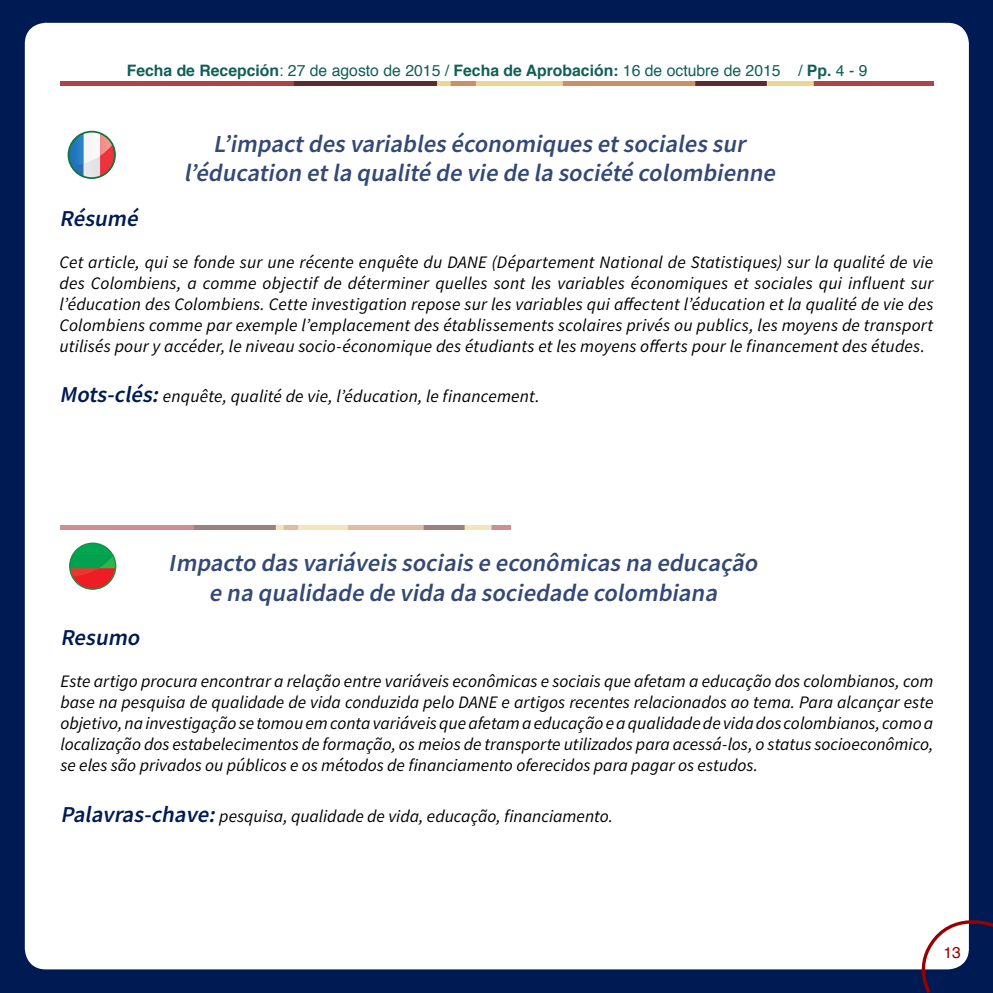
<style>
.page{position:relative;width:993px;height:993px;background:#fff}
.page>*{position:absolute;margin:0;border:0;box-sizing:border-box;transform-origin:0 0}
.t1{font:italic 600 24.5px/29.8px "Source Sans Pro";color:#001b53;text-align:center}
.t2{font:italic 600 22.75px "Source Sans Pro";color:#001b53}
.parrafos_rev{font:italic 17.5px/21px "Source Sans Pro";letter-spacing:.005em;color:#000;text-align:justify}
.t3{font:15.75px "Helvetica";color:#125f56}
.t4{font:15.75px "Helvetica";color:#990100}
.s1{font-weight:700}
.s2{font-weight:600;font-size:22.75px;color:#001b53}
</style>
<div class="page">
<div style="left:0;top:0;width:992px;height:991px;background:#001b53"></div>
<div style="left:27px;top:25px;width:939px;height:942px;background:#fff;border-radius:19px"></div>
<div style="left:25px;top:23px;width:943px;height:946px;border:4px solid #fff;border-radius:19px"></div>
<svg style="left:909px;top:910px;width:83px;height:82px"></svg>
<img style="left:60px;top:82px;width:873px;height:3px">
<img style="left:60px;top:525px;width:450px;height:4px">
<svg style="left:68px;top:131px;width:48px;height:48px"></svg>
<svg style="left:69px;top:542px;width:47px;height:47px"></svg>
<p class="t3" style="left:127px;top:59px;width:742px"><span class="s1">Fecha de Recepción</span>: 27 de agosto de 2015 / <span class="s1">Fecha de Aprobación:</span> 16 de octubre de 2015 / <span class="s1">Pp.</span> 4 - 9</p>
<h1 class="t1" style="left:183px;top:128px;width:598px">L’impactdes variables économiques etsociales sur l’éducation etla qualité de vie de la société colombienne</h1>
<p class="t2" style="left:60px;top:203px;width:85px">Résumé</p>
<p class="parrafos_rev" style="left:60px;top:251px;width:875px">Cet article, qui se fonde sur une récente enquête du DANE (Département National de Statistiques) sur la qualité de vie des Colombiens, a comme objectif de déterminer quelles sont les variables économiques et sociales qui influent sur l’éducation des Colombiens. Cette investigation repose sur les variables qui affectent l’éducation et la qualité de vie des Colombiens comme par exemple l’emplacement des établissements scolaires privés ou publics, les moyens de transport utilisés pour y accéder, le niveau socio-économique des étudiants et les moyens offerts pour le financement des études.</p>
<p class="parrafos_rev" style="left:60px;top:386px;width:481px"><span class="s2">Mots-clés:</span>enquête, qualité de vie, l’éducation, le financement.</p>
<h1 class="t1" style="left:169px;top:548px;width:595px">Impacto das variáveis sociais e econômicas na educação e na qualidade de vida da sociedade colombiana</h1>
<p class="t2" style="left:60px;top:622px;width:86px">Resumo</p>
<p class="parrafos_rev" style="left:60px;top:670px;width:874px">Este artigo procura encontrar a relação entre variáveis econômicas e sociais que afetam a educação dos colombianos, com base na pesquisa de qualidade de vida conduzida pelo DANE e artigos recentes relacionados ao tema. Para alcançar este objetivo, na investigação se tomou em conta variáveis que afetam a educação e a qualidade de vida dos colombianos, como a localização dos estabelecimentos de formação, os meios de transporte utilizados para acessá-los, o status socioeconômico, se eles são privados ou públicos e os métodos de financiamento oferecidos para pagar os estudos.</p>
<p class="parrafos_rev" style="left:60px;top:805px;width:554px"><span class="s2">Palavras-chave:</span>pesquisa, qualidade de vida, educação, financiamento.</p>
<p class="t4" style="left:943px;top:939px;width:19px">13</p>
</div>
